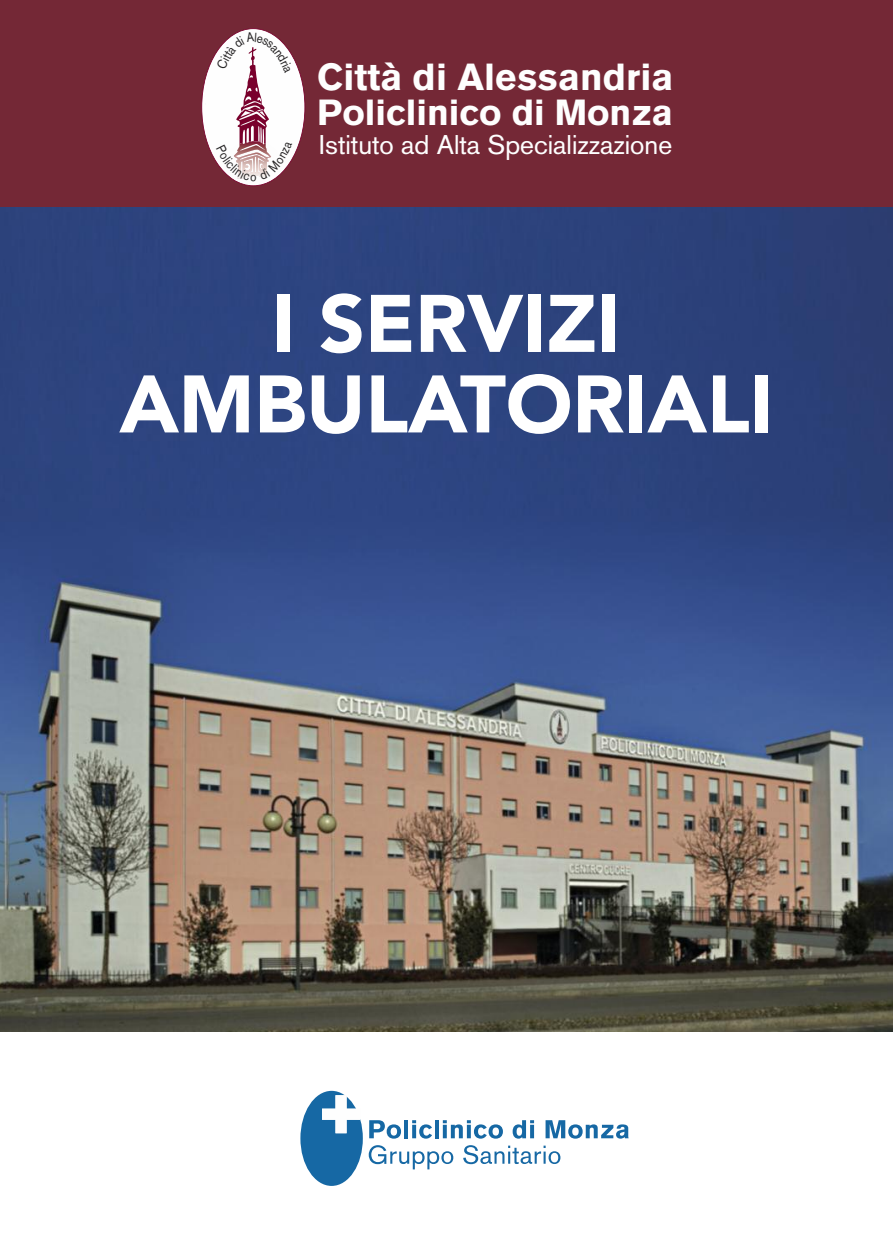
<style>
.page{position:relative;width:893px;height:1241px;background:#fff}
.page>*{position:absolute;margin:0;border:0;box-sizing:border-box;transform-origin:0 0}
.t1{font:900 80.5px/80.5px "Avenir";letter-spacing:-.005em;color:#fff;text-align:center}
.t2{font:900 37.1px "Akzidenz Grotesk";color:#fefefe}
.t3{font:900 35.7px "Akzidenz Grotesk";color:#fefefe}
.t4{font:26.6px "Akzidenz Grotesk";color:#fefefe}
</style>
<div class="page">
<img style="left:0;top:206px;width:893px;height:825px">
<svg style="left:369px;top:1145px;width:84px;height:24px"></svg>
<svg style="left:463px;top:1145px;width:97px;height:18px"></svg>
<svg style="left:369px;top:1120px;width:32px;height:18px"></svg>
<hr style="left:404px;top:1119px;width:4px;height:19px;background:#1668a4">
<svg style="left:412px;top:1120px;width:20px;height:18px"></svg>
<hr style="left:435px;top:1119px;width:4px;height:19px;background:#1668a4">
<svg style="left:443px;top:1120px;width:60px;height:18px"></svg>
<svg style="left:513px;top:1120px;width:21px;height:18px"></svg>
<svg style="left:530px;top:1124px;width:4px;height:14px"></svg>
<svg style="left:546px;top:1120px;width:83px;height:18px"></svg>
<div style="left:300px;top:1090px;width:63px;height:95px;background:#1668a4;border-radius:50%"></div>
<svg style="left:322px;top:1094px;width:38px;height:38px"></svg>
<div style="left:0;top:0;width:893px;height:206px;background:#742836"></div>
<svg style="left:201px;top:28px;width:104px;height:158px"></svg>
<h2 class="t2" style="left:317px;top:63px;width:358px">Città di Alessandria</h2>
<h3 class="t3" style="left:317px;top:99px;width:357px">Policlinico di Monza</h3>
<p class="t4" style="left:318px;top:135px;width:355px">Istituto ad Alta Specializzazione</p>
<h1 class="t1" style="left:119px;top:281px;width:655px">I SERVIZI<br>AMBULATORIALI</h1>
</div>
